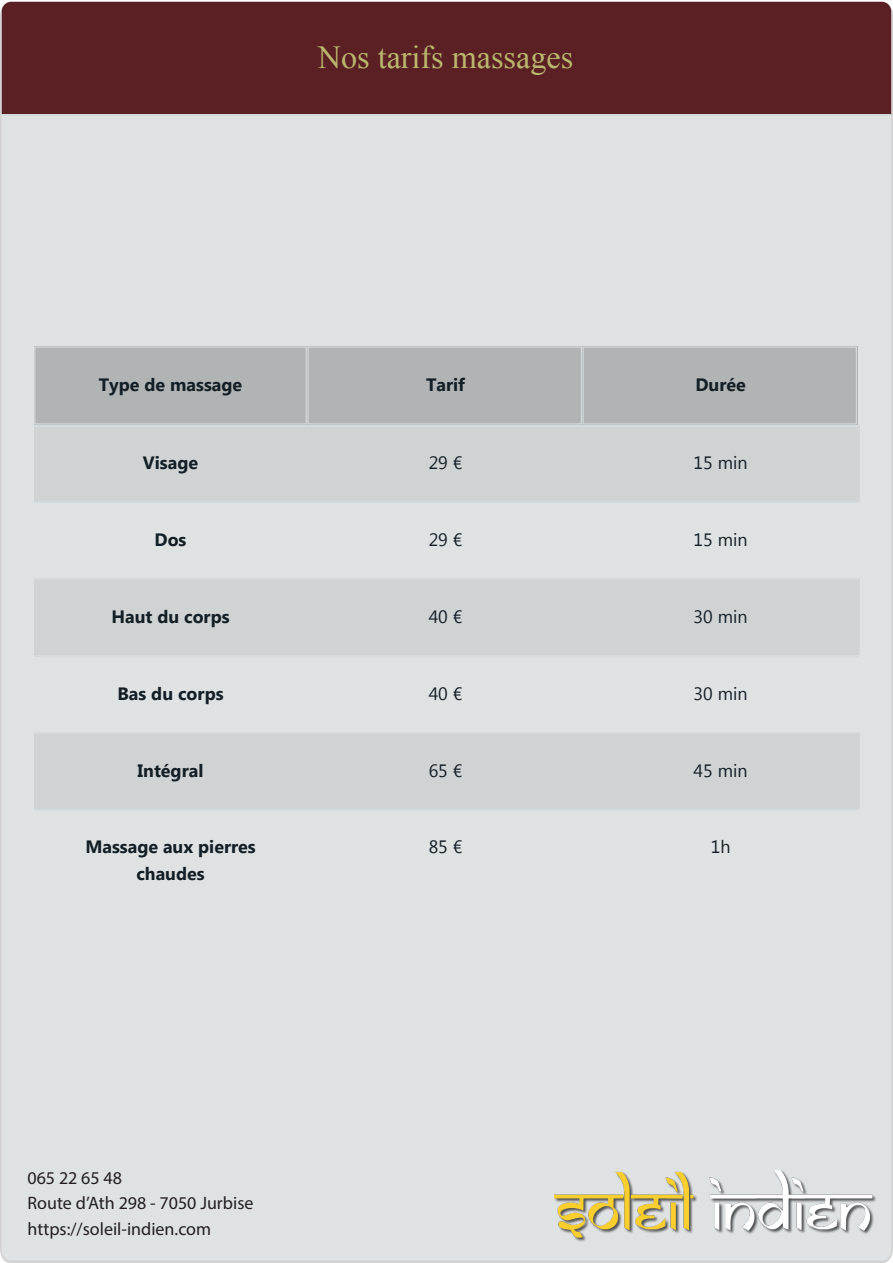
<style>
.page{position:relative;width:893px;height:1263px;background:#fff}
.page>*{position:absolute;margin:0;border:0;box-sizing:border-box;transform-origin:0 0}
.t1{font:32.1px "Times New Roman";color:#bcb76e}
.t2{font:18px/25px "Myriad Pro";color:#231f20}
.t3{font:700 17.85px/26.8px "Segoe UI";color:#131e25;text-align:center}
.t4{font:17.85px "Segoe UI";color:#131e25}
</style>
<div class="page">
<div style="left:0;top:8px;width:893px;height:1255px;background:#dfe2e3"></div>
<div style="left:2px;top:2px;width:889px;height:112px;background:#5a2024"></div>
<hr style="left:2px;top:114px;width:889px;height:2px;background:#d4dbdf">
<div style="left:34px;top:346px;width:273px;height:79px;background:#b1b4b4"></div>
<div style="left:34px;top:346px;width:273px;height:78px;border:1px solid #d4dbdf"></div>
<div style="left:307px;top:346px;width:275px;height:79px;background:#b1b4b4"></div>
<div style="left:307px;top:346px;width:275px;height:78px;border:1px solid #d4dbdf"></div>
<div style="left:582px;top:346px;width:275px;height:79px;background:#b1b4b4"></div>
<div style="left:583px;top:346px;width:274px;height:78px;border:1px solid #d4dbdf"></div>
<div style="left:34px;top:425px;width:273px;height:77px;background:#d0d3d4"></div>
<hr style="left:34px;top:425px;width:273px;height:2px;background:#d4dbdf">
<div style="left:307px;top:425px;width:275px;height:77px;background:#d0d3d4"></div>
<hr style="left:307px;top:425px;width:275px;height:2px;background:#d4dbdf">
<div style="left:582px;top:425px;width:275px;height:77px;background:#d0d3d4"></div>
<hr style="left:582px;top:425px;width:275px;height:2px;background:#d4dbdf">
<div style="left:34px;top:502px;width:273px;height:76px;background:#dfe2e3"></div>
<hr style="left:34px;top:502px;width:273px;height:1px;background:#d4dbdf">
<div style="left:307px;top:502px;width:275px;height:76px;background:#dfe2e3"></div>
<hr style="left:307px;top:502px;width:275px;height:1px;background:#d4dbdf">
<div style="left:582px;top:502px;width:275px;height:76px;background:#dfe2e3"></div>
<hr style="left:582px;top:502px;width:275px;height:1px;background:#d4dbdf">
<div style="left:34px;top:578px;width:273px;height:77px;background:#d0d3d4"></div>
<hr style="left:34px;top:578px;width:273px;height:2px;background:#d4dbdf">
<div style="left:307px;top:578px;width:275px;height:77px;background:#d0d3d4"></div>
<hr style="left:307px;top:578px;width:275px;height:2px;background:#d4dbdf">
<div style="left:582px;top:578px;width:275px;height:77px;background:#d0d3d4"></div>
<hr style="left:582px;top:578px;width:275px;height:2px;background:#d4dbdf">
<div style="left:34px;top:655px;width:273px;height:77px;background:#dfe2e3"></div>
<hr style="left:34px;top:655px;width:273px;height:2px;background:#d4dbdf">
<div style="left:307px;top:655px;width:275px;height:77px;background:#dfe2e3"></div>
<hr style="left:307px;top:655px;width:275px;height:2px;background:#d4dbdf">
<div style="left:582px;top:655px;width:275px;height:77px;background:#dfe2e3"></div>
<hr style="left:582px;top:655px;width:275px;height:2px;background:#d4dbdf">
<div style="left:34px;top:732px;width:273px;height:77px;background:#d0d3d4"></div>
<hr style="left:34px;top:732px;width:273px;height:2px;background:#d4dbdf">
<div style="left:307px;top:732px;width:275px;height:77px;background:#d0d3d4"></div>
<hr style="left:307px;top:732px;width:275px;height:2px;background:#d4dbdf">
<div style="left:582px;top:732px;width:275px;height:77px;background:#d0d3d4"></div>
<hr style="left:582px;top:732px;width:275px;height:2px;background:#d4dbdf">
<div style="left:34px;top:809px;width:273px;height:103px;background:#dfe2e3"></div>
<hr style="left:34px;top:809px;width:273px;height:1px;background:#d4dbdf">
<div style="left:307px;top:809px;width:275px;height:103px;background:#dfe2e3"></div>
<hr style="left:307px;top:809px;width:275px;height:1px;background:#d4dbdf">
<div style="left:582px;top:809px;width:275px;height:103px;background:#dfe2e3"></div>
<hr style="left:582px;top:809px;width:275px;height:1px;background:#d4dbdf">
<img style="left:555px;top:1170px;width:321px;height:78px">
<h1 class="t1" style="left:318px;top:36px;width:257px">Nos tarifs massages</h1>
<p class="t3" style="left:99px;top:370px;width:145px">Type de massage</p>
<p class="t3" style="left:426px;top:370px;width:41px">Tarif</p>
<p class="t3" style="left:695px;top:370px;width:52px">Durée</p>
<p class="t3" style="left:143px;top:449px;width:57px">Visage</p>
<p class="t4" style="left:429px;top:451px;width:35px">29 €</p>
<p class="t4" style="left:694px;top:451px;width:55px">15 min</p>
<p class="t3" style="left:155px;top:525px;width:33px">Dos</p>
<p class="t4" style="left:429px;top:527px;width:35px">29 €</p>
<p class="t4" style="left:694px;top:527px;width:55px">15 min</p>
<p class="t3" style="left:111px;top:602px;width:120px">Haut du corps</p>
<p class="t4" style="left:429px;top:604px;width:35px">40 €</p>
<p class="t4" style="left:694px;top:604px;width:55px">30 min</p>
<p class="t3" style="left:117px;top:679px;width:108px">Bas du corps</p>
<p class="t4" style="left:429px;top:681px;width:35px">40 €</p>
<p class="t4" style="left:694px;top:681px;width:55px">30 min</p>
<p class="t3" style="left:138px;top:756px;width:67px">Intégral</p>
<p class="t4" style="left:429px;top:758px;width:35px">65 €</p>
<p class="t4" style="left:694px;top:758px;width:55px">45 min</p>
<p class="t3" style="left:85px;top:833px;width:172px">Massage aux pierres chaudes</p>
<p class="t4" style="left:429px;top:835px;width:35px">85 €</p>
<p class="t4" style="left:711px;top:835px;width:21px">1h</p>
<p class="t2" style="left:28px;top:1165px;width:227px">065 22 65 48<br>Route d’Ath 298 - 7050 Jurbise</p>
<p class="t2" style="left:28px;top:1216px;width:185px">https://soleil-indien.com</p>
</div>
